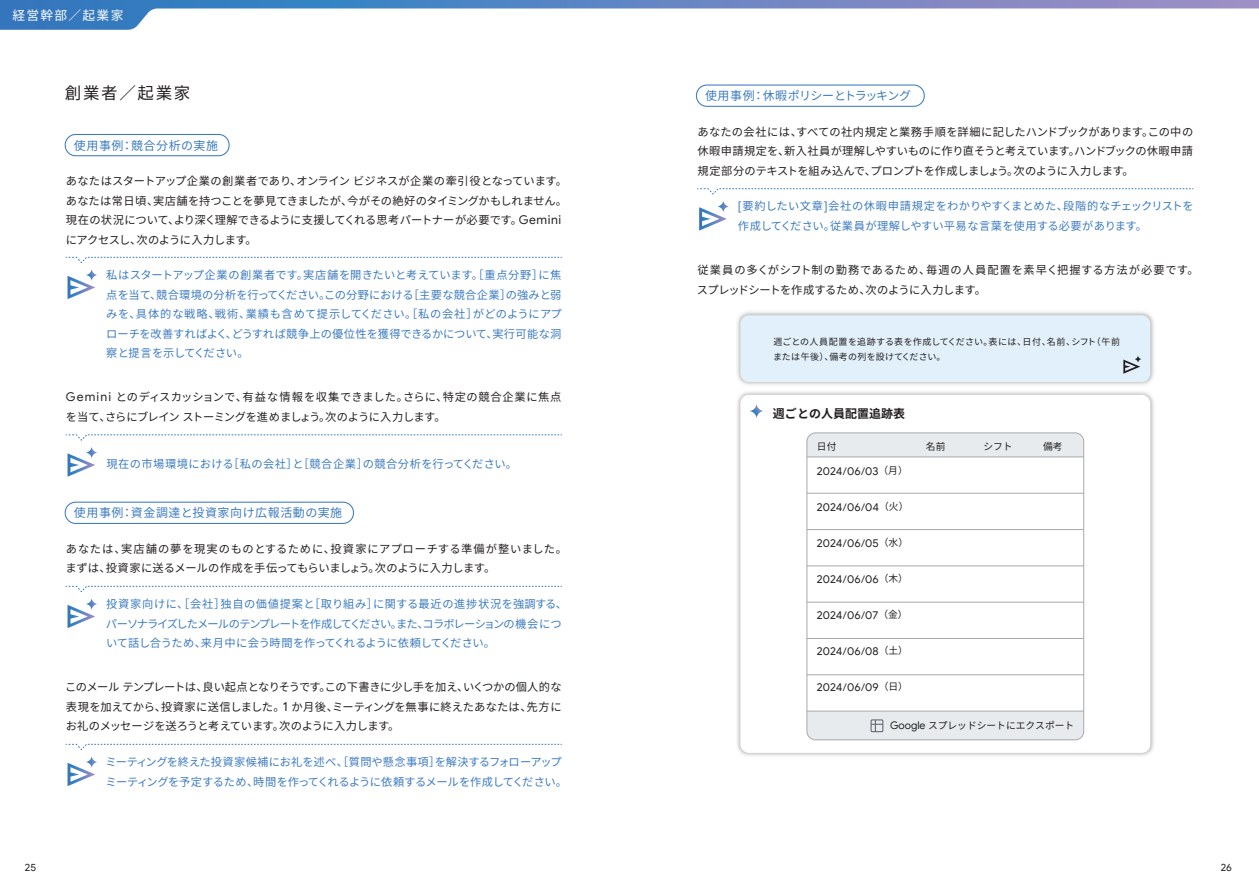
<style>
.page{position:relative;width:1259px;height:893px;background:#fff}
.page>*{position:absolute;margin:0;border:0;box-sizing:border-box;transform-origin:0 0}
.t1{font:16.5px "Noto Sans CJ Kjp";letter-spacing:.1em;color:#231f20}
.t2{font:12.75px "Noto Sans CJ Kjp";letter-spacing:.1em;color:#fff}
.t3{font:12px "Noto Sans CJ Kjp";letter-spacing:.05em;color:#3c7bbf}
.t4{font:12px "Noto Sans CJ Kjp";letter-spacing:-.025em;color:#3c7bbf}
.t5{font:700 12px "Noto Sans CJ Kjp";color:#231f20}
.t6{font:11.25px/19.5px "Noto Sans CJ Kjp";letter-spacing:.005em;color:#231f20}
.t7{font:11.25px/19.5px "Noto Sans CJ Kjp";letter-spacing:-.01em;color:#3c7bbf;text-align:justify}
.t8{font:11.25px/19.5px "Noto Sans CJ Kjp";letter-spacing:.035em;color:#231f20}
.t9{font:11.25px/19.5px "Noto Sans CJ Kjp";letter-spacing:-.03em;color:#3c7bbf}
.t10{font:11.25px "Google Sans";color:#231f20}
.t11{font:11.25px/19.5px "Noto Sans CJ Kjp";letter-spacing:.01em;color:#3c7bbf}
.t12{font:11.25px "Noto Sans CJ Kjp";letter-spacing:.035em;color:#3c7bbf}
.t13{font:10.35px "Google Sans";color:#231f20}
.t14{font:9.75px "Noto Sans CJ Kjp";color:#231f20}
.t15{font:9px/15px "Noto Sans CJ Kjp";letter-spacing:.025em;color:#231f20}
.s1{font-family:"Google Sans";font-size:12.15px}
.s2{font-family:"Google Sans";font-size:12.9px}
.s3{font-size:10.5px}
.s4{font-family:"Noto Sans CJ Kjp";font-size:9.75px}
.s5{font-family:"Google Sans";font-size:10.5px}
</style>
<div class="page">
<svg style="left:0;top:0;width:1259px;height:30px"></svg>
<div style="left:65px;top:134px;width:165px;height:22px;border:1px solid #3c7bbf;border-radius:10px"></div>
<div style="left:65px;top:502px;width:289px;height:22px;border:1px solid #3c7bbf;border-radius:10px"></div>
<div style="left:696px;top:85px;width:228px;height:22px;border:1px solid #3c7bbf;border-radius:10px"></div>
<svg style="left:66px;top:257px;width:496px;height:42px"></svg>
<svg style="left:697px;top:188px;width:496px;height:43px"></svg>
<svg style="left:66px;top:434px;width:496px;height:43px"></svg>
<svg style="left:66px;top:586px;width:496px;height:6px"></svg>
<svg style="left:68px;top:598px;width:29px;height:30px"></svg>
<svg style="left:66px;top:744px;width:496px;height:6px"></svg>
<svg style="left:68px;top:756px;width:29px;height:30px"></svg>
<img style="left:737px;top:312px;width:417px;height:444px">
<div style="left:740px;top:315px;width:410px;height:67px;background:#e1f0fa;border-radius:9px"></div>
<svg style="left:1123px;top:356px;width:18px;height:18px"></svg>
<div style="left:740px;top:395px;width:410px;height:358px;background:#fff;border-radius:9px"></div>
<svg style="left:749px;top:404px;width:15px;height:15px"></svg>
<div style="left:808px;top:434px;width:274px;height:22px;background:#e7ebed"></div>
<div style="left:807px;top:712px;width:276px;height:28px;background:#e7ebed"></div>
<hr style="left:807px;top:493px;width:276px;height:1px;background:#a8a9ad">
<hr style="left:807px;top:456px;width:276px;height:1px;background:#a8a9ad">
<hr style="left:807px;top:529px;width:276px;height:1px;background:#a8a9ad">
<hr style="left:807px;top:565px;width:276px;height:1px;background:#a8a9ad">
<hr style="left:807px;top:602px;width:276px;height:1px;background:#a8a9ad">
<hr style="left:807px;top:638px;width:276px;height:1px;background:#a8a9ad">
<hr style="left:807px;top:674px;width:276px;height:1px;background:#a8a9ad">
<hr style="left:807px;top:711px;width:276px;height:1px;background:#a8a9ad">
<p class="t2" style="left:12px;top:8px;width:112px">経営幹部／起業家</p>
<h1 class="t1" style="left:65px;top:84px;width:127px">創業者／起業家</h1>
<p class="t3" style="left:74px;top:139px;width:146px">使用事例：競合分析の実施</p>
<p class="t6" style="left:66px;top:171px;width:503px">あなたはスタートアップ企業の創業者であり、オンラインビジネスが企業の牽引役となっています。あなたは常日頃、実店舗を持つことを夢見てきましたが、今がその絶好のタイミングかもしれません。現在の状況について、より深く理解できるように支援してくれる思考パートナーが必要です。<span class="s1">Gemini</span>にアクセスし、次のように入力します。</p>
<p class="t7" style="left:106px;top:265px;width:457px">私はスタートアップ企業の創業者です。実店舗を開きたいと考えています。［重点分野］に焦点を当て、競合環境の分析を行ってください。この分野における［主要な競合企業］の強みと弱みを、具体的な戦略、戦術、業績も含めて提示してください。［私の会社］がどのようにアプローチを改善すればよく、どうすれば競争上の優位性を獲得できるかについて、実行可能な洞察と提言を示してください。</p>
<p class="t6" style="left:66px;top:388px;width:497px"><span class="s1">Gemini</span> とのディスカッションで、有益な情報を収集できました。さらに、特定の競合企業に焦点を当て、さらにブレインストーミングを進めましょう。次のように入力します。</p>
<p class="t12" style="left:106px;top:458px;width:412px">現在の市場環境における［私の会社］と［競合企業］の競合分析を行ってください。</p>
<p class="t3" style="left:74px;top:506px;width:270px">使用事例：資金調達と投資家向け広報活動の実施</p>
<p class="t8" style="left:66px;top:539px;width:503px">あなたは、実店舗の夢を現実のものとするために、投資家にアプローチする準備が整いました。まずは、投資家に送るメールの作成を手伝ってもらいましょう。次のように入力します。</p>
<p class="t9" style="left:106px;top:594px;width:462px">投資家向けに、［会社］独自の価値提案と［取り組み］に関する最近の進捗状況を強調する、パーソナライズしたメールのテンプレートを作成してください。また、コラボレーションの機会について話し合うため、来月中に会う時間を作ってくれるように依頼してください。</p>
<p class="t6" style="left:65px;top:677px;width:498px;text-align:justify">このメールテンプレートは、良い起点となりそうです。この下書きに少し手を加え、いくつかの個人的な表現を加えてから、投資家に送信しました。<span class="s2">1</span> か月後、ミーティングを無事に終えたあなたは、先方にお礼のメッセージを送ろうと考えています。次のように入力します。</p>
<p class="t7" style="left:106px;top:752px;width:463px">ミーティングを終えた投資家候補にお礼を述べ、［質問や懸念事項］を解決するフォローアップミーティングを予定するため、時間を作ってくれるように依頼するメールを作成してください。</p>
<p class="t4" style="left:705px;top:89px;width:208px">使用事例：休暇ポリシーとトラッキング</p>
<p class="t6" style="left:697px;top:122px;width:497px;text-align:justify">あなたの会社には、すべての社内規定と業務手順を詳細に記したハンドブックがあります。この中の休暇申請規定を、新入社員が理解しやすいものに作り直そうと考えています。ハンドブックの休暇申請規定部分のテキストを組み込んで、プロンプトを作成しましょう。次のように入力します。</p>
<p class="t11" style="left:738px;top:197px;width:457px"><span class="s1">[</span>要約したい文章<span class="s1">]</span>会社の休暇申請規定をわかりやすくまとめた、段階的なチェックリストを作成してください。従業員が理解しやすい平易な言葉を使用する必要があります。</p>
<p class="t8" style="left:697px;top:260px;width:503px">従業員の多くがシフト制の勤務であるため、毎週の人員配置を素早く把握する方法が必要です。スプレッドシートを作成するため、次のように入力します。</p>
<p class="t15" style="left:773px;top:335px;width:348px">週ごとの人員配置を追跡する表を作成してください。表には、日付、名前、シフト（午前または午後）、備考の列を設けてください。</p>
<p class="t5" style="left:773px;top:407px;width:133px">週ごとの人員配置追跡表</p>
<p class="t14" style="left:817px;top:441px;width:21px">日付</p>
<p class="t10" style="left:817px;top:464px;width:92px">2024<span class="s3">/</span>06<span class="s3">/</span>03<span class="s4">（月）</span></p>
<p class="t10" style="left:817px;top:500px;width:93px">2024<span class="s3">/</span>06<span class="s3">/</span>04<span class="s4">（火）</span></p>
<p class="t10" style="left:817px;top:536px;width:93px">2024<span class="s3">/</span>06<span class="s3">/</span>05<span class="s4">（水）</span></p>
<p class="t10" style="left:817px;top:572px;width:93px">2024<span class="s3">/</span>06<span class="s3">/</span>06<span class="s4">（木）</span></p>
<p class="t10" style="left:817px;top:608px;width:92px">2024<span class="s3">/</span>06<span class="s3">/</span>07<span class="s4">（金）</span></p>
<p class="t10" style="left:817px;top:644px;width:93px">2024<span class="s3">/</span>06<span class="s3">/</span>08<span class="s4">（土）</span></p>
<p class="t10" style="left:817px;top:680px;width:93px">2024<span class="s3">/</span>06<span class="s3">/</span>09<span class="s4">（日）</span></p>
<p class="t14" style="left:926px;top:441px;width:21px">名前</p>
<p class="t14" style="left:983px;top:441px;width:31px">シフト</p>
<p class="t14" style="left:1043px;top:441px;width:21px">備考</p>
<p class="t14" style="left:890px;top:720px;width:186px"><span class="s5">Google</span> スプレッドシートにエクスポート</p>
<p class="t13" style="left:25px;top:861px;width:13px">25</p>
<p class="t13" style="left:1220px;top:861px;width:13px">26</p>
</div>
